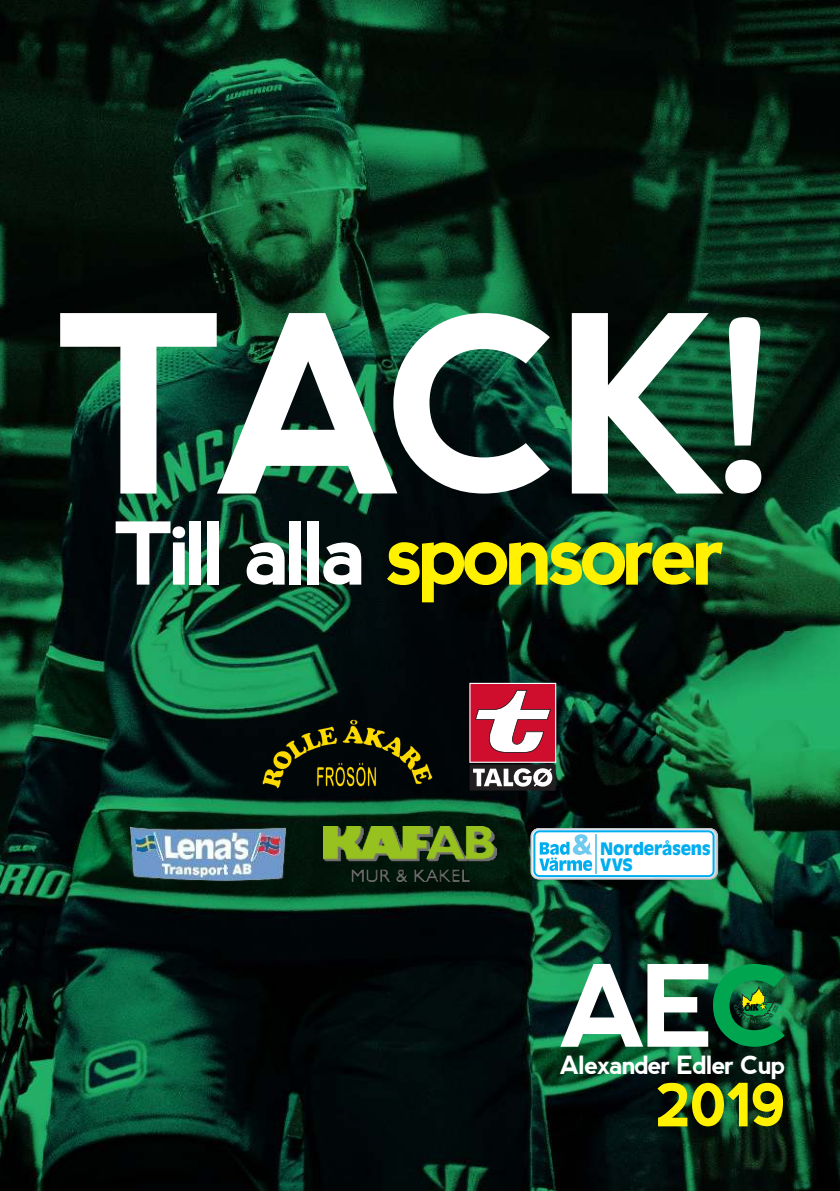
<style>
.page{position:relative;width:840px;height:1191px;background:#fff}
.page>*{position:absolute;margin:0;border:0;box-sizing:border-box;transform-origin:0 0}
.t1{font:700 246.4px "nevis";color:#fff}
.t2{font:700 113px "nevis";color:#fff}
.t3{font:700 86.4px "nevis";letter-spacing:-.07em;color:#fff100}
.t4{font:700 59.4px "nevis";color:#fff100}
.t5{font:700 25.2px "nevis";letter-spacing:-.05em;color:#fff}
.t6{font:900 17px/15.8px "Antique Olive Std";letter-spacing:-.01em;color:#00adef}
.s1{color:#fff}
.s2{color:#00a550}
</style>
<div class="page">
<img style="left:0;top:0;width:839px;height:1191px">
<svg style="left:733px;top:985px;width:45px;height:38px;background:#2c7333"></svg>
<svg style="left:469px;top:786px;width:86px;height:4px"></svg>
<svg style="left:469px;top:683px;width:87px;height:103px"></svg>
<svg style="left:532px;top:829px;width:183px;height:49px"></svg>
<img style="left:653px;top:878px;width:63px;height:1px">
<img style="left:652px;top:877px;width:63px;height:1px">
<svg style="left:533px;top:830px;width:181px;height:47px"></svg>
<hr style="left:595px;top:834px;width:2px;height:39px;background:#6fcaef">
<svg style="left:262px;top:719px;width:170px;height:69px;background:#2f2d08"></svg>
<img style="left:323px;top:826px;width:173px;height:55px">
<img style="left:130px;top:826px;width:156px;height:55px">
<h1 class="t1" style="left:54px;top:312px;width:732px">TACK!</h1>
<h3 class="t3" style="left:114px;top:521px;width:613px"><span class="s1">Till alla</span> sponsorer</h3>
<p class="t6" style="left:600px;top:841px;width:112px">Norderåsens<br>VVS</p>
<h2 class="t2" style="left:557px;top:963px;width:239px">AE<span class="s2">C</span></h2>
<p class="t5" style="left:559px;top:1055px;width:227px">Alexander Edler Cup</p>
<h3 class="t4" style="left:654px;top:1082px;width:135px">2019</h3>
</div>
